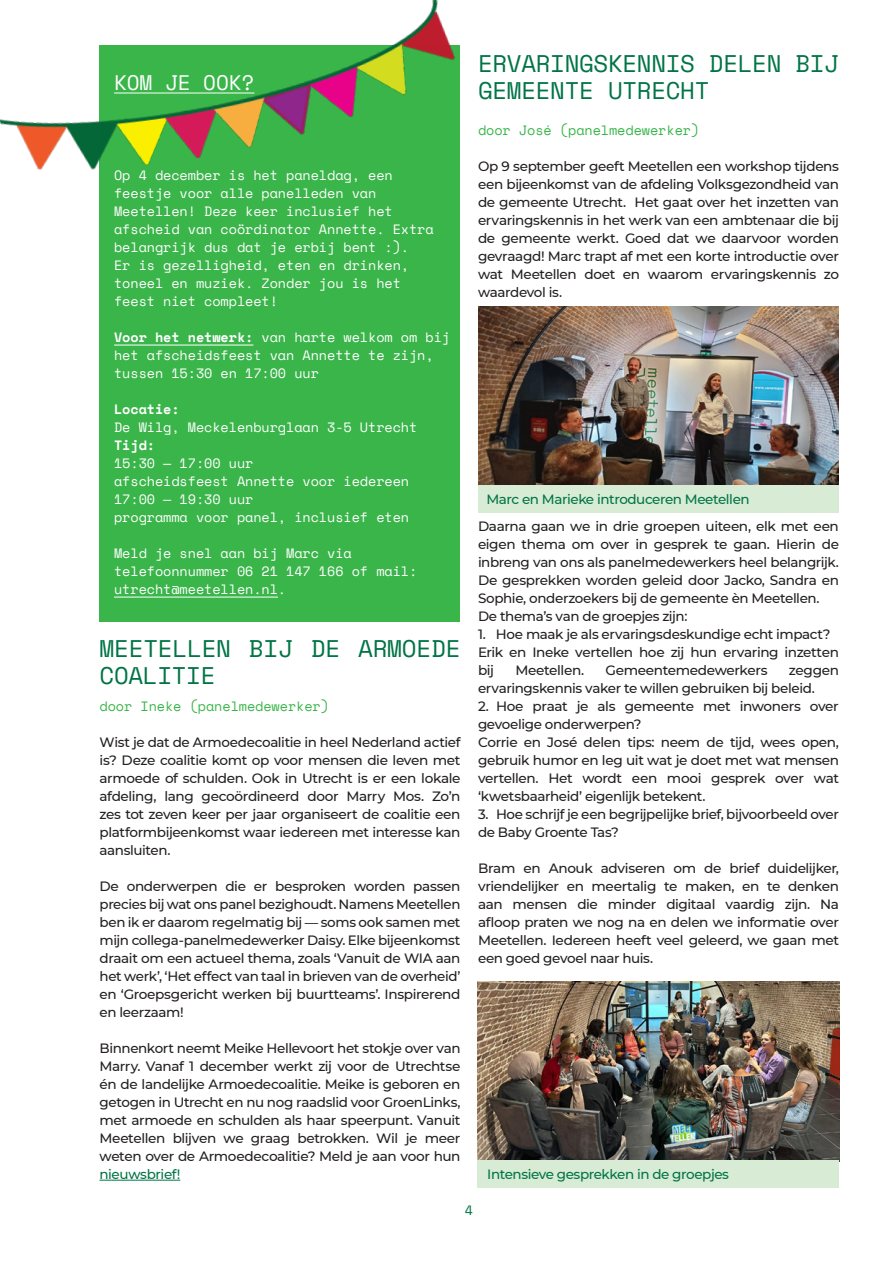
<style>
.page{position:relative;width:893px;height:1263px;background:#fff}
.page>*{position:absolute;margin:0;border:0;box-sizing:border-box;transform-origin:0 0}
.Credits{font:24px/27px "Space Mono";letter-spacing:-.01em;color:#017446}
.Copy{font:24px/27px "Space Mono";letter-spacing:-.01em;color:#017446}
.H1_Colofon{font:21px "Space Mono";letter-spacing:-.005em;color:#fff}
.Copy-2{font:500 13.5px/18px "Montserrat";letter-spacing:-.03em;color:#231f20;text-align:justify}
.Credits-2{font:13.5px/18px "Space Mono";letter-spacing:-.005em;color:#fff}
.Copy-3{font:500 13.5px "Montserrat";letter-spacing:-.03em;color:#017446}
.Credits-3{font:13.5px "Space Mono";letter-spacing:-.005em;color:#3ab54a}
.Credits-4{font:700 13.5px "Space Mono";letter-spacing:-.005em;color:#fff}
.t1{font:13.5px "Space Mono";color:#017446}
.s1{font-weight:700}
.s2{color:#017446}
</style>
<div class="page">
<hr style="left:100px;top:1180px;width:80px;height:1px;background:#017446">
<img style="left:478px;top:981px;width:361px;height:179px">
<div style="left:478px;top:1160px;width:361px;height:28px;background:#d8ebd4"></div>
<div style="left:99px;top:45px;width:361px;height:576px;background:#3ab54a"></div>
<hr style="left:114px;top:345px;width:139px;height:1px;background:#fff">
<hr style="left:114px;top:597px;width:164px;height:1px;background:#fff">
<img style="left:478px;top:306px;width:361px;height:180px">
<div style="left:478px;top:486px;width:361px;height:27px;background:#d8ebd4"></div>
<img style="left:0;top:0;width:455px;height:170px">
<p class="H1_Colofon" style="left:114px;top:67px;width:142px">KOM JE OOK?</p>
<p class="Credits-2" style="left:114px;top:166px;width:321px">Op 4 december is het paneldag, een feestje voor alle panelleden van Meetellen! Deze keer inclusief het afscheid van coördinator Annette. Extra belangrijk dus dat je erbij bent :).</p>
<p class="Credits-2" style="left:114px;top:256px;width:297px">Er is gezelligheid, eten en drinken, toneel en muziek. Zonder jou is het</p>
<p class="Credits-2" style="left:114px;top:292px;width:165px">feest niet compleet!</p>
<p class="Credits-2" style="left:114px;top:328px;width:338px"><span class="s1">Voor het netwerk:</span> van harte welkom om bij het afscheidsfeest van Annette te zijn, tussen 15:30 en 17:00 uur</p>
<p class="Credits-4" style="left:114px;top:399px;width:67px">Locatie:</p>
<p class="Credits-2" style="left:114px;top:418px;width:305px">De Wilg, Meckelenburglaan 3-5 Utrecht</p>
<p class="Credits-4" style="left:114px;top:435px;width:43px">Tijd:</p>
<p class="Credits-2" style="left:114px;top:454px;width:141px">15:30 — 17:00 uur</p>
<p class="Credits-2" style="left:114px;top:472px;width:297px">afscheidsfeest Annette voor iedereen</p>
<p class="Credits-2" style="left:114px;top:490px;width:141px">17:00 — 19:30 uur</p>
<p class="Credits-2" style="left:114px;top:508px;width:297px">programma voor panel, inclusief eten</p>
<p class="Credits-2" style="left:114px;top:544px;width:305px">Meld je snel aan bij Marc via telefoonnummer 06 21 147 166 of mail: utrecht@meetellen.nl.</p>
<p class="Copy" style="left:100px;top:634px;width:362px">MEETELLEN BIJ DE ARMOEDE<br>COALITIE</p>
<p class="Credits-3" style="left:100px;top:696px;width:231px">door Ineke (panelmedewerker)</p>
<p class="Copy-2" style="left:100px;top:733px;width:362px">Wist je dat de Armoedecoalitie in heel Nederland actief is? Deze coalitie komt op voor mensen die leven met armoede of schulden. Ook in Utrecht is er een lokale afdeling, lang gecoördineerd door Marry Mos. Zo’n zes tot zeven keer per jaar organiseert de coalitie een platformbijeenkomst waar iedereen met interesse kan aansluiten.</p>
<p class="Copy-2" style="left:100px;top:877px;width:362px">De onderwerpen die er besproken worden passen precies bij wat ons panel bezighoudt. Namens Meetellen ben ik er daarom regelmatig bij — soms ook samen met mijn collega-panelmedewerker Daisy. Elke bijeenkomst draait om een actueel thema, zoals ‘Vanuit de WIA aan het werk’, ‘Het effect van taal in brieven van de overheid’ en ‘Groepsgericht werken bij buurtteams’. Inspirerend en leerzaam!</p>
<p class="Copy-2" style="left:100px;top:1039px;width:362px">Binnenkort neemt Meike Hellevoort het stokje over van Marry. Vanaf 1 december werkt zij voor de Utrechtse én de landelijke Armoedecoalitie. Meike is geboren en getogen in Utrecht en nu nog raadslid voor GroenLinks, met armoede en schulden als haar speerpunt. Vanuit Meetellen blijven we graag betrokken. Wil je meer weten over de Armoedecoalitie? Meld je aan voor hun <span class="s2">nieuwsbrief!</span></p>
<p class="Credits" style="left:478px;top:49px;width:362px">ERVARINGSKENNIS DELEN BIJ<br>GEMEENTE UTRECHT</p>
<p class="Credits-3" style="left:478px;top:120px;width:223px">door José (panelmedewerker)</p>
<p class="Copy-2" style="left:478px;top:157px;width:362px">Op 9 september geeft Meetellen een workshop tijdens een bijeenkomst van de afdeling Volksgezondheid van de gemeente Utrecht. Het gaat over het inzetten van ervaringskennis in het werk van een ambtenaar die bij de gemeente werkt. Goed dat we daarvoor worden gevraagd! Marc trapt af met een korte introductie over wat Meetellen doet en waarom ervaringskennis zo waardevol is.</p>
<p class="Copy-3" style="left:486px;top:490px;width:265px">Marc en Marieke introduceren Meetellen</p>
<p class="Copy-2" style="left:478px;top:517px;width:362px">Daarna gaan we in drie groepen uiteen, elk met een eigen thema om over in gesprek te gaan. Hierin de inbreng van ons als panelmedewerkers heel belangrijk.<br>De gesprekken worden geleid door Jacko, Sandra en Sophie, onderzoekers bij de gemeente èn Meetellen.</p>
<p class="Copy-2" style="left:478px;top:607px;width:211px">De thema’s van de groepjes zijn:</p>
<p class="Copy-2" style="left:478px;top:625px;width:354px">1. Hoe maak je als ervaringsdeskundige echt impact?</p>
<p class="Copy-2" style="left:478px;top:643px;width:362px">Erik en Ineke vertellen hoe zij hun ervaring inzetten bij</p>
<p class="Copy-2" style="left:515px;top:661px;width:70px">Meetellen.</p>
<p class="Copy-2" style="left:606px;top:661px;width:163px">Gemeentemedewerkers</p>
<p class="Copy-2" style="left:478px;top:661px;width:362px;text-indent:311px">zeggen ervaringskennis vaker te willen gebruiken bij beleid.</p>
<p class="Copy-2" style="left:478px;top:697px;width:362px">2. Hoe praat je als gemeente met inwoners over gevoelige onderwerpen?</p>
<p class="Copy-2" style="left:478px;top:733px;width:363px">Corrie en José delen tips: neem de tijd, wees open, gebruik humor en leg uit wat je doet met wat mensen vertellen. Het wordt een mooi gesprek over wat ‘kwetsbaarheid’ eigenlijk betekent.</p>
<p class="Copy-2" style="left:478px;top:805px;width:362px">3. Hoe schrijf je een begrijpelijke brief, bijvoorbeeld over de Baby Groente Tas?</p>
<p class="Copy-2" style="left:478px;top:859px;width:362px">Bram en Anouk adviseren om de brief duidelijker, vriendelijker en meertalig te maken, en te denken aan mensen die minder digitaal vaardig zijn. Na afloop praten we nog na en delen we informatie over Meetellen. Iedereen heeft veel geleerd, we gaan met een goed gevoel naar huis.</p>
<p class="Copy-3" style="left:487px;top:1165px;width:243px">Intensieve gesprekken in de groepjes</p>
<p class="t1" style="left:465px;top:1200px;width:10px">4</p>
</div>
